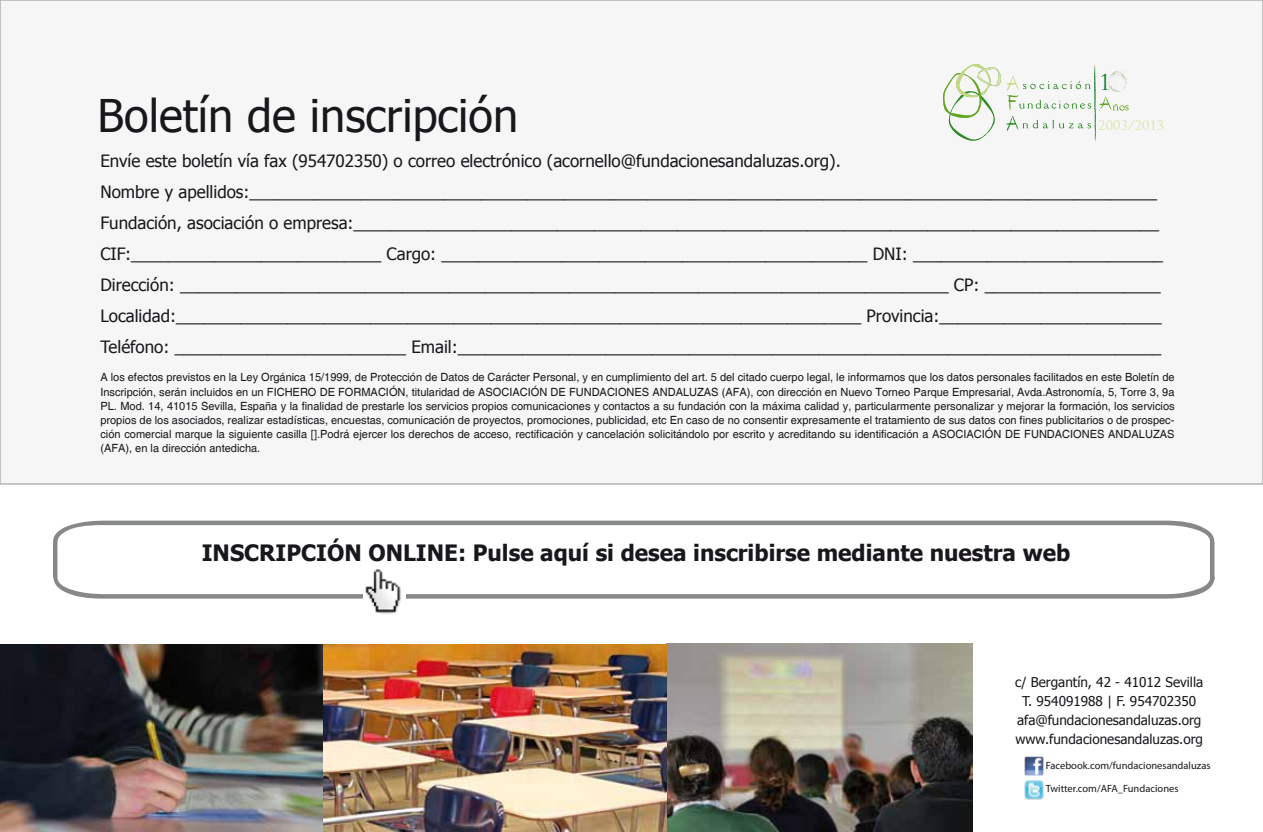
<style>
.page{position:relative;width:1263px;height:832px;background:#fff}
.page>*{position:absolute;margin:0;border:0;box-sizing:border-box;transform-origin:0 0}
.t1{font:45px "Tahoma";color:#1a171c}
.t2{font:700 22.5px "Tahoma";color:#1a171c}
.t3{font:21.45px "Trajan Pro";color:#197f2f}
.t4{font:16.95px/31px "Tahoma";color:#1a171c}
.t5{font:13.5px/18.8px "Tahoma";color:#1a171c;text-align:center}
.t6{font:12.9px "Trajan Pro";color:#d7e4ab}
.t7{font:11.25px/14.1px "Helvetica";color:#1a171c;text-align:justify}
.t8{font:10.5px "Myriad Pro";color:#1a171c}
</style>
<div class="page">
<svg style="left:53px;top:520px;width:1162px;height:78px"></svg>
<div style="left:0;top:0;width:1263px;height:485px;background:#f6f6f6;border:2px solid #b1b3b4"></div>
<img style="left:0;top:644px;width:323px;height:188px">
<img style="left:323px;top:644px;width:650px;height:188px">
<svg style="left:943px;top:64px;width:185px;height:77px"></svg>
<img style="left:1108px;top:72px;width:19px;height:19px">
<img style="left:1024px;top:756px;width:19px;height:19px">
<img style="left:1024px;top:780px;width:19px;height:19px">
<img style="left:363px;top:564px;width:42px;height:50px">
<p class="t3" style="left:1099px;top:68px;width:14px">1</p>
<p class="t6" style="left:1098px;top:117px;width:67px">2003/2013</p>
<p class="t1" style="left:98px;top:86px;width:422px">Boletín de inscripción</p>
<p class="t4" style="left:100px;top:144px;width:1064px">Envíe este boletín vía fax (954702350) o correo electrónico (acornello@fundacionesandaluzas.org).<br>Nombre y apellidos:__________________________________________________________________________________________________ Fundación, asociación o empresa:_______________________________________________________________________________________ CIF:___________________________ Cargo: ______________________________________________ DNI: ___________________________ Dirección: ___________________________________________________________________________________ CP: ___________________ Localidad:__________________________________________________________________________ Provincia:________________________ Teléfono: _________________________ Email:____________________________________________________________________________</p>
<p class="t7" style="left:100px;top:371px;width:1076px">A los efectos previstos en la Ley Orgánica 15/1999, de Protección de Datos de Carácter Personal, y en cumplimiento del art. 5 del citado cuerpo legal, le informamos que los datos personales facilitados en este Boletín de Inscripción, serán incluidos en un FICHERO DE FORMACIÓN, titularidad de ASOCIACIÓN DE FUNDACIONES ANDALUZAS (AFA), con dirección en Nuevo Torneo Parque Empresarial, Avda.Astronomía, 5, Torre 3, 9a PL. Mod. 14, 41015 Sevilla, España y la finalidad de prestarle los servicios propios comunicaciones y contactos a su fundación con la máxima calidad y, particularmente personalizar y mejorar la formación, los servicios propios de los asociados, realizar estadísticas, encuestas, comunicación de proyectos, promociones, publicidad, etc En caso de no consentir expresamente el tratamiento de sus datos con fines publicitarios o de prospec&shy;ción comercial marque la siguiente casilla [].Podrá ejercer los derechos de acceso, rectificación y cancelación solicitándolo por escrito y acreditando su identificación a ASOCIACIÓN DE FUNDACIONES ANDALUZAS (AFA), en la dirección antedicha.</p>
<p class="t2" style="left:202px;top:537px;width:870px">INSCRIPCIÓN ONLINE: Pulse aquí si desea inscribirse mediante nuestra web</p>
<p class="t5" style="left:1015px;top:672px;width:189px">c/ Bergantín, 42 - 41012 Sevilla<br>T. 954091988 | F. 954702350 afa@fundacionesandaluzas.org www.fundacionesandaluzas.org</p>
<p class="t8" style="left:1046px;top:758px;width:166px">Facebook.com/fundacionesandaluzas</p>
<p class="t8" style="left:1046px;top:782px;width:134px">Twitter.com/AFA_Fundaciones</p>
</div>
